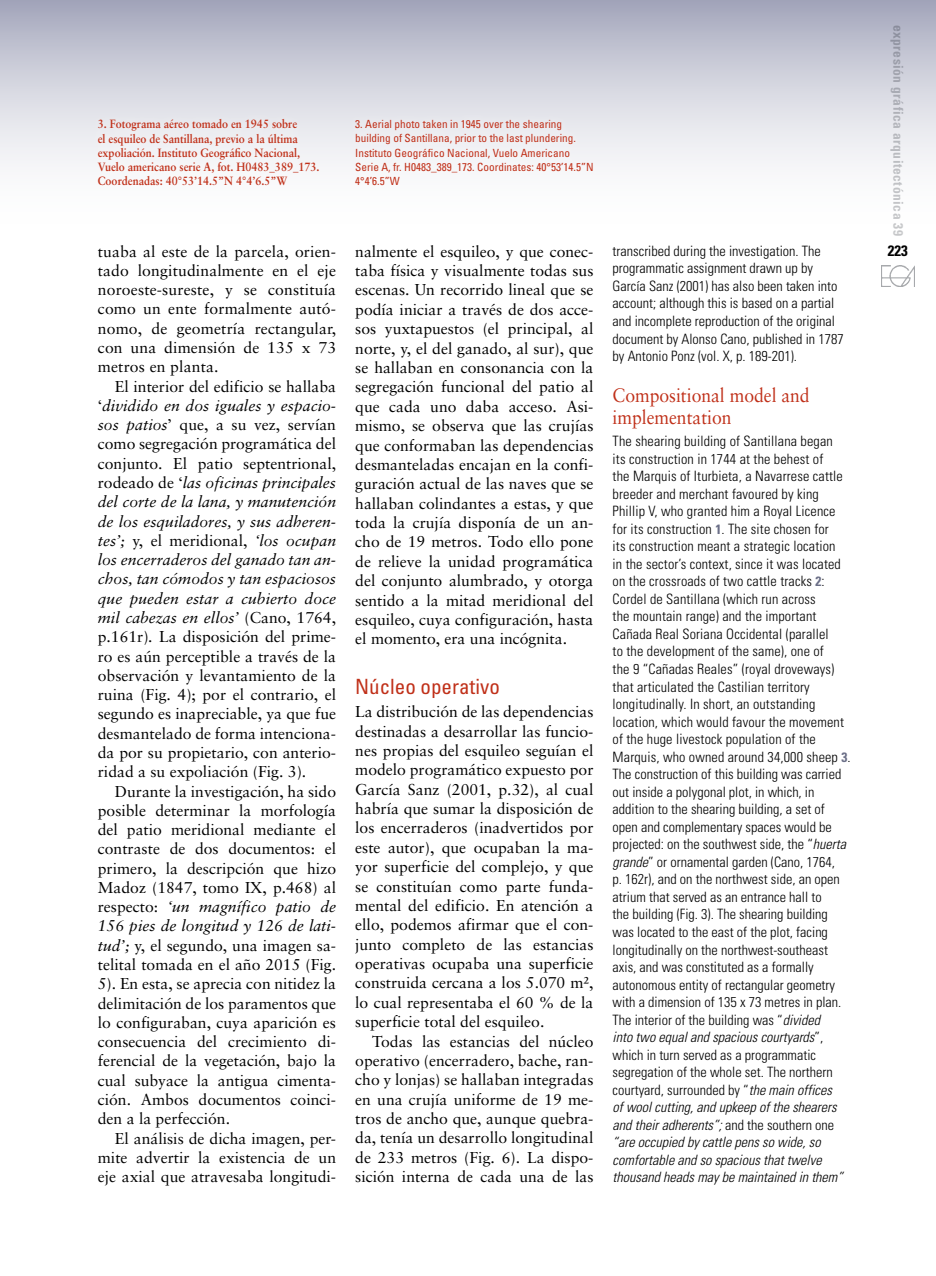
<style>
.page{position:relative;width:936px;height:1276px;background:#fff}
.page>*{position:absolute;margin:0;border:0;box-sizing:border-box;transform-origin:0 0}
.t1{font:condensed 21px "Univers";color:#c03019}
.t2{font:19.5px/22px "Sabon";color:#c03019;scale:.9 1}
.t3{font:15.75px/19.4px "Sabon";color:#000;text-align:justify}
.t4{font:700 condensed 15px "Univers";color:#000}
.t5{font:300 condensed 14.25px/17.5px "Univers";color:#000}
.t6{font:700 condensed 13.5px "Univers";letter-spacing:.035em;color:#a7a9ac}
.t7{font:700 12px/14.2px "Sabon";color:#c03019;scale:.9 1}
.t8{font:condensed 11.25px/14.2px "Univers";color:#c03019}
.s1{font-style:italic}
.s2{font-weight:700;font-size:13.5px;color:#6b6f87}
</style>
<div class="page">
<div style="left:0;top:0;width:935px;height:230px;background:linear-gradient(to bottom,#adafc2,#fff)"></div>
<div style="left:89px;top:111px;width:238px;height:84px;background:#fff;opacity:.75"></div>
<div style="left:346px;top:111px;width:255px;height:83px;background:#fff;opacity:.75"></div>
<img style="left:881px;top:265px;width:33px;height:21px">
<p class="t7" style="left:98px;top:117px;width:248px">3. Fotograma aéreo tomado en 1945 sobre<br>el esquileo de Santillana, previo a la última expoliación. Instituto Geográfico Nacional, Vuelo americano serie A, fot. H0483_389_173.<br>Coordenadas: 40°53’14.5”N 4°4’6.5”W</p>
<p class="t8" style="left:355px;top:117px;width:240px">3. Aerial photo taken in 1945 over the shearing building of Santillana, prior to the last plundering.<br>Instituto Geográfico Nacional, Vuelo Americano Serie A, fr. H0483_389_173. Coordinates: 40°53’14.5”N 4°4’6.5”W</p>
<p class="t3" style="left:98px;top:241px;width:240px">tuaba al este de la parcela, orien&shy;tado longitudinalmente en el eje noroeste-sureste, y se constituía como un ente formalmente autó&shy;nomo, de geometría rectangular, con una dimensión de 135 x 73 metros en planta.</p>
<p class="t3" style="left:98px;top:376px;width:240px;text-indent:17px">El interior del edificio se hallaba ‘<span class="s1">dividido en dos iguales y espacio&shy;sos patios</span>’ que, a su vez, servían como segregación programática del conjunto. El patio septentrional, rodeado de ‘<span class="s1">las oficinas principales del corte de la lana, y manutención de los esquiladores, y sus adheren&shy;tes’;</span> y, el meridional, <span class="s1">‘los ocupan los encerraderos del ganado tan an&shy;chos, tan cómodos y tan espaciosos que pueden estar a cubierto doce mil cabezas en ellos’</span> (Cano, 1764, p.161r)<span class="s1">.</span> La disposición del prime&shy;ro es aún perceptible a través de la observación y levantamiento de la ruina (Fig. 4); por el contrario, el segundo es inapreciable, ya que fue desmantelado de forma intenciona&shy;da por su propietario, con anterio&shy;ridad a su expoliación (Fig. 3).</p>
<p class="t3" style="left:98px;top:781px;width:240px;text-indent:17px">Durante la investigación, ha sido posible determinar la morfología del patio meridional mediante el contraste de dos documentos: el primero, la descripción que hizo Madoz (1847, tomo IX, p.468) al respecto: <span class="s1">‘un magnífico patio de 156 pies de longitud y 126 de lati&shy;tud’;</span> y, el segundo, una imagen sa&shy;telital tomada en el año 2015 (Fig.<br>5). En esta, se aprecia con nitidez la delimitación de los paramentos que lo configuraban, cuya aparición es consecuencia del crecimiento di&shy;ferencial de la vegetación, bajo la cual subyace la antigua cimenta&shy;ción. Ambos documentos coinci&shy;den a la perfección.</p>
<p class="t3" style="left:98px;top:1128px;width:240px;text-indent:17px">El análisis de dicha imagen, per&shy;mite advertir la existencia de un eje axial que atravesaba longitudi-</p>
<p class="t3" style="left:355px;top:241px;width:240px">nalmente el esquileo, y que conec&shy;taba física y visualmente todas sus escenas. Un recorrido lineal que se podía iniciar a través de dos acce&shy;sos yuxtapuestos (el principal, al norte, y, el del ganado, al sur), que se hallaban en consonancia con la segregación funcional del patio al que cada uno daba acceso. Asi&shy;mismo, se observa que las crujías que conformaban las dependencias desmanteladas encajan en la confi&shy;guración actual de las naves que se hallaban colindantes a estas, y que toda la crujía disponía de un an&shy;cho de 19 metros. Todo ello pone de relieve la unidad programática del conjunto alumbrado, y otorga sentido a la mitad meridional del esquileo, cuya configuración, hasta el momento, era una incógnita.</p>
<h1 class="t1" style="left:355px;top:673px;width:146px">Núcleo operativo</h1>
<p class="t3" style="left:355px;top:702px;width:240px">La distribución de las dependencias destinadas a desarrollar las funcio&shy;nes propias del esquileo seguían el modelo programático expuesto por García Sanz (2001, p.32), al cual habría que sumar la disposición de los encerraderos (inadvertidos por este autor), que ocupaban la ma&shy;yor superficie del complejo, y que se constituían como parte funda&shy;mental del edificio. En atención a ello, podemos afirmar que el con&shy;junto completo de las estancias operativas ocupaba una superficie construida cercana a los 5.070 m², lo cual representaba el 60 % de la superficie total del esquileo.</p>
<p class="t3" style="left:355px;top:1031px;width:240px;text-indent:17px">Todas las estancias del núcleo operativo (encerradero, bache, ran&shy;cho y lonjas) se hallaban integradas en una crujía uniforme de 19 me&shy;tros de ancho que, aunque quebra&shy;da, tenía un desarrollo longitudinal de 233 metros (Fig. 6). La dispo&shy;sición interna de cada una de las</p>
<p class="t5" style="left:612px;top:242px;width:233px">transcribed during the investigation. The programmatic assignment drawn up by García Sanz (2001) has also been taken into account; although this is based on a partial and incomplete reproduction of the original document by Alonso Cano, published in 1787 by Antonio Ponz (vol. X, p. 189-201).</p>
<p class="t2" style="left:612px;top:384px;width:220px">Compositional model and implementation</p>
<p class="t5" style="left:612px;top:432px;width:239px">The shearing building of Santillana began<br>its construction in 1744 at the behest of<br>the Marquis of Iturbieta, a Navarrese cattle breeder and merchant favoured by king Phillip V, who granted him a Royal Licence for its construction <span class="s2">1</span>. The site chosen for<br>its construction meant a strategic location<br>in the sector’s context, since it was located on the crossroads of two cattle tracks <span class="s2">2</span>:<br>Cordel de Santillana (which run across<br>the mountain range) and the important Cañada Real Soriana Occidental (parallel<br>to the development of the same), one of<br>the 9 “Cañadas Reales” (royal droveways) that articulated the Castilian territory longitudinally. In short, an outstanding location, which would favour the movement of the huge livestock population of the Marquis, who owned around 34,000 sheep <span class="s2">3</span>.<br>The construction of this building was carried out inside a polygonal plot, in which, in addition to the shearing building, a set of open and complementary spaces would be projected: on the southwest side, the “<span class="s1">huerta grande</span>” or ornamental garden (Cano, 1764,<br>p. 162r), and on the northwest side, an open atrium that served as an entrance hall to<br>the building (Fig. 3). The shearing building was located to the east of the plot, facing longitudinally on the northwest-southeast axis, and was constituted as a formally autonomous entity of rectangular geometry with a dimension of 135 x 73 metres in plan.<br>The interior of the building was “<span class="s1">divided<br>into two equal and spacious courtyards</span>”, which in turn served as a programmatic segregation of the whole set. The northern courtyard, surrounded by “<span class="s1">the main offices<br>of wool cutting, and upkeep of the shearers and their adherents”;</span> and the southern one <span class="s1">“are occupied by cattle pens so wide, so comfortable and so spacious that twelve thousand heads may be maintained in them”</span></p>
<p class="t6" style="left:906px;top:25px;width:213px;rotate:90deg">expresión gráfica arquitectónica 39</p>
<p class="t4" style="left:887px;top:242px;width:21px">223</p>
</div>
